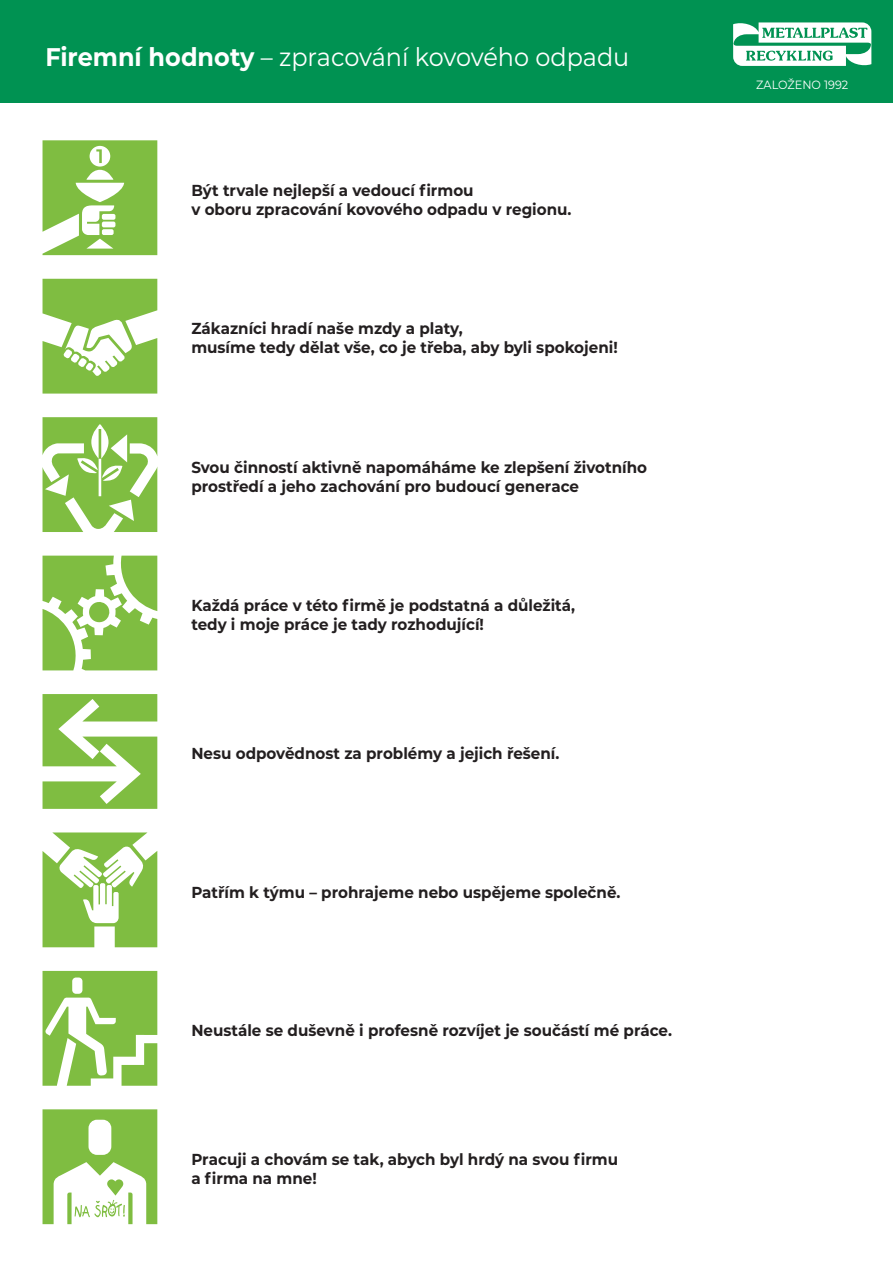
<style>
.page{position:relative;width:893px;height:1263px;background:#fff}
.page>*{position:absolute;margin:0;border:0;box-sizing:border-box;transform-origin:0 0}
.t1{font:25.5px "Montserrat";color:#fff;scale:.94 1}
.t2{font:700 15.9px/19px "Montserrat";color:#231f20;scale:.95 1}
.t3{font:12px "Montserrat";color:#fff;scale:.94 1}
.s1{font-weight:700}
</style>
<div class="page">
<svg style="left:43px;top:140px;width:114px;height:115px"></svg>
<svg style="left:43px;top:279px;width:114px;height:115px"></svg>
<svg style="left:43px;top:417px;width:114px;height:115px"></svg>
<svg style="left:43px;top:556px;width:114px;height:114px"></svg>
<svg style="left:43px;top:694px;width:114px;height:115px"></svg>
<svg style="left:43px;top:832px;width:114px;height:115px"></svg>
<svg style="left:43px;top:971px;width:114px;height:115px"></svg>
<svg style="left:43px;top:1109px;width:114px;height:115px"></svg>
<div style="left:0;top:0;width:893px;height:102px;background:#009252"></div>
<svg style="left:733px;top:22px;width:139px;height:44px"></svg>
<p class="t1" style="left:45px;top:39px;width:623px"><span class="s1">Firemní hodnoty</span> – zpracování kovového odpadu</p>
<p class="t2" style="left:191px;top:180px;width:402px">Být trvale nejlepší a vedoucí firmou<br>v oboru zpracování kovového odpadu v regionu.</p>
<p class="t2" style="left:191px;top:318px;width:450px">Zákazníci hradí naše mzdy a platy,<br>musíme tedy dělat vše, co je třeba, aby byli spokojeni!</p>
<p class="t2" style="left:191px;top:457px;width:481px">Svou činností aktivně napomáháme ke zlepšení životního prostředí a jeho zachování pro budoucí generace</p>
<p class="t2" style="left:191px;top:595px;width:405px">Každá práce v této firmě je podstatná a důležitá, tedy i moje práce je tady rozhodující!</p>
<p class="t2" style="left:191px;top:743px;width:389px">Nesu odpovědnost za problémy a jejich řešení.</p>
<p class="t2" style="left:191px;top:882px;width:453px">Patřím k týmu – prohrajeme nebo uspějeme společně.</p>
<p class="t2" style="left:191px;top:1020px;width:508px">Neustále se duševně i profesně rozvíjet je součástí mé práce.</p>
<p class="t2" style="left:191px;top:1149px;width:451px">Pracuji a chovám se tak, abych byl hrdý na svou firmu a firma na mne!</p>
<p class="t3" style="left:756px;top:76px;width:99px">ZALOŽENO 1992</p>
</div>
